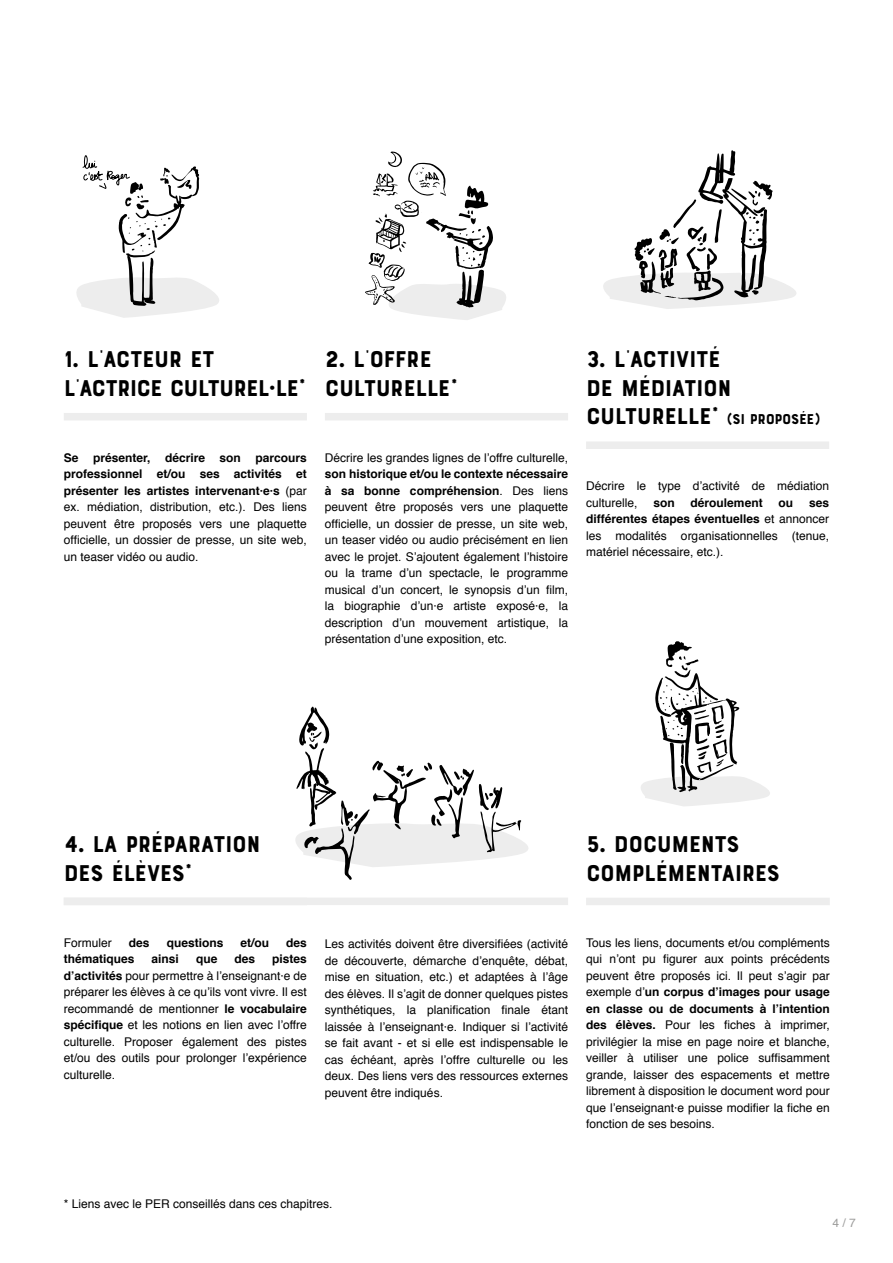
<style>
.page{position:relative;width:893px;height:1263px;background:#fff}
.page>*{position:absolute;margin:0;border:0;box-sizing:border-box;transform-origin:0 0}
.t1{font:24px/28.5px "Bourton Base";letter-spacing:-.025em;color:#000}
.t2{font:15px "Bourton Base";letter-spacing:-.025em;color:#000}
.t3{font:12px/16.5px "Helvetica";color:#000;text-align:justify}
.t4{font:700 12px "Helvetica";color:#000}
.t5{font:12px "Helvetica";color:#9d9d9c}
.s1{font-weight:700}
.s2{font-size:24px}
</style>
<div class="page">
<div style="left:64px;top:413px;width:243px;height:7px;background:#ededed"></div>
<svg style="left:76px;top:155px;width:143px;height:163px"></svg>
<svg style="left:603px;top:150px;width:193px;height:159px"></svg>
<svg style="left:365px;top:152px;width:141px;height:168px"></svg>
<svg style="left:295px;top:706px;width:233px;height:174px"></svg>
<svg style="left:641px;top:641px;width:129px;height:165px"></svg>
<div style="left:325px;top:413px;width:243px;height:7px;background:#ededed"></div>
<div style="left:586px;top:441px;width:243px;height:8px;background:#ededed"></div>
<div style="left:586px;top:898px;width:244px;height:7px;background:#ededed"></div>
<div style="left:64px;top:897px;width:504px;height:8px;background:#ededed"></div>
<h1 class="t1" style="left:64px;top:346px;width:244px">1. L’ACTEUR ET<br>L’ACTRICE CULTUREL·LE*</h1>
<h1 class="t1" style="left:325px;top:346px;width:134px">2. L’OFFRE<br>CULTURELLE*</h1>
<p class="t3" style="left:64px;top:450px;width:245px"><span class="s1">Se présenter, décrire son parcours professionnel et/ou ses activités et présenter les artistes intervenant·e·s</span> (par ex. médiation, distribution, etc.). Des liens peuvent être proposés vers une plaquette officielle, un dossier de presse, un site web, un teaser vidéo ou audio.</p>
<p class="t3" style="left:325px;top:450px;width:245px">Décrire les grandes lignes de l’offre culturelle,</p>
<p class="t3" style="left:325px;top:466px;width:245px"><span class="s1">son historique et/ou le contexte nécessaire à sa bonne compréhension</span>. Des liens peuvent être proposés vers une plaquette officielle, un dossier de presse, un site web, un teaser vidéo ou audio précisément en lien avec le projet. S’ajoutent également l’histoire ou la trame d’un spectacle, le programme musical d’un concert, le synopsis d’un film, la biographie d’un·e artiste exposé·e, la description d’un mouvement artistique, la présentation d’une exposition, etc.</p>
<h1 class="t1" style="left:586px;top:346px;width:147px">3. L’ACTIVITÉ<br>DE MÉDIATION</h1>
<p class="t2" style="left:586px;top:410px;width:236px"><span class="s2">CULTURELLE*</span> (SI PROPOSÉE)</p>
<p class="t3" style="left:586px;top:478px;width:245px">Décrire le type d’activité de médiation culturelle,</p>
<p class="t4" style="left:653px;top:493px;width:23px">son</p>
<p class="t4" style="left:691px;top:493px;width:74px">déroulement</p>
<p class="t4" style="left:779px;top:493px;width:16px">ou</p>
<p class="t3" style="left:586px;top:495px;width:245px;text-indent:223px"><span class="s1">ses différentes étapes éventuelles</span> et annoncer les modalités organisationnelles (tenue, matériel nécessaire, etc.).</p>
<h1 class="t1" style="left:64px;top:830px;width:198px">4. LA PRÉPARATION<br>DES ÉLÈVES*</h1>
<h1 class="t1" style="left:586px;top:830px;width:195px">5. DOCUMENTS<br>COMPLÉMENTAIRES</h1>
<p class="t3" style="left:64px;top:934px;width:49px">Formuler</p>
<p class="t4" style="left:129px;top:933px;width:22px">des</p>
<p class="t4" style="left:167px;top:933px;width:58px">questions</p>
<p class="t4" style="left:240px;top:933px;width:30px">et/ou</p>
<p class="t4" style="left:286px;top:933px;width:22px">des</p>
<p class="t4" style="left:64px;top:949px;width:72px">thématiques</p>
<p class="t4" style="left:152px;top:949px;width:29px">ainsi</p>
<p class="t4" style="left:196px;top:949px;width:23px">que</p>
<p class="t4" style="left:234px;top:949px;width:22px">des</p>
<p class="t3" style="left:64px;top:951px;width:245px;text-indent:208px"><span class="s1">pistes d’activités</span> pour permettre à l’enseignant·e de préparer les élèves à ce qu’ils vont vivre. Il est recommandé de mentionner <span class="s1">le vocabulaire spécifique</span> et les notions en lien avec l’offre culturelle. Proposer également des pistes et/ou des outils pour prolonger l’expérience culturelle.</p>
<p class="t3" style="left:325px;top:936px;width:245px">Les activités doivent être diversifiées (activité de découverte, démarche d’enquête, débat, mise en situation, etc.) et adaptées à l’âge des élèves. Il s’agit de donner quelques pistes synthétiques, la planification finale étant laissée à l’enseignant·e. Indiquer si l’activité se fait avant - et si elle est indispensable le cas échéant, après l’offre culturelle ou les deux. Des liens vers des ressources externes peuvent être indiqués.</p>
<p class="t3" style="left:586px;top:934px;width:245px">Tous les liens, documents et/ou compléments qui n’ont pu figurer aux points précédents peuvent être proposés ici. Il peut s’agir par exemple d’<span class="s1">un corpus d’images pour usage en classe ou de documents à l’intention des élèves.</span> Pour les fiches à imprimer, privilégier la mise en page noire et blanche, veiller à utiliser une police suffisamment grande, laisser des espacements et mettre librement à disposition le document word pour que l’enseignant·e puisse modifier la fiche en fonction de ses besoins.</p>
<p class="t3" style="left:64px;top:1196px;width:270px">* Liens avec le PER conseillés dans ces chapitres.</p>
<p class="t5" style="left:832px;top:1214px;width:25px">4 / 7</p>
</div>
